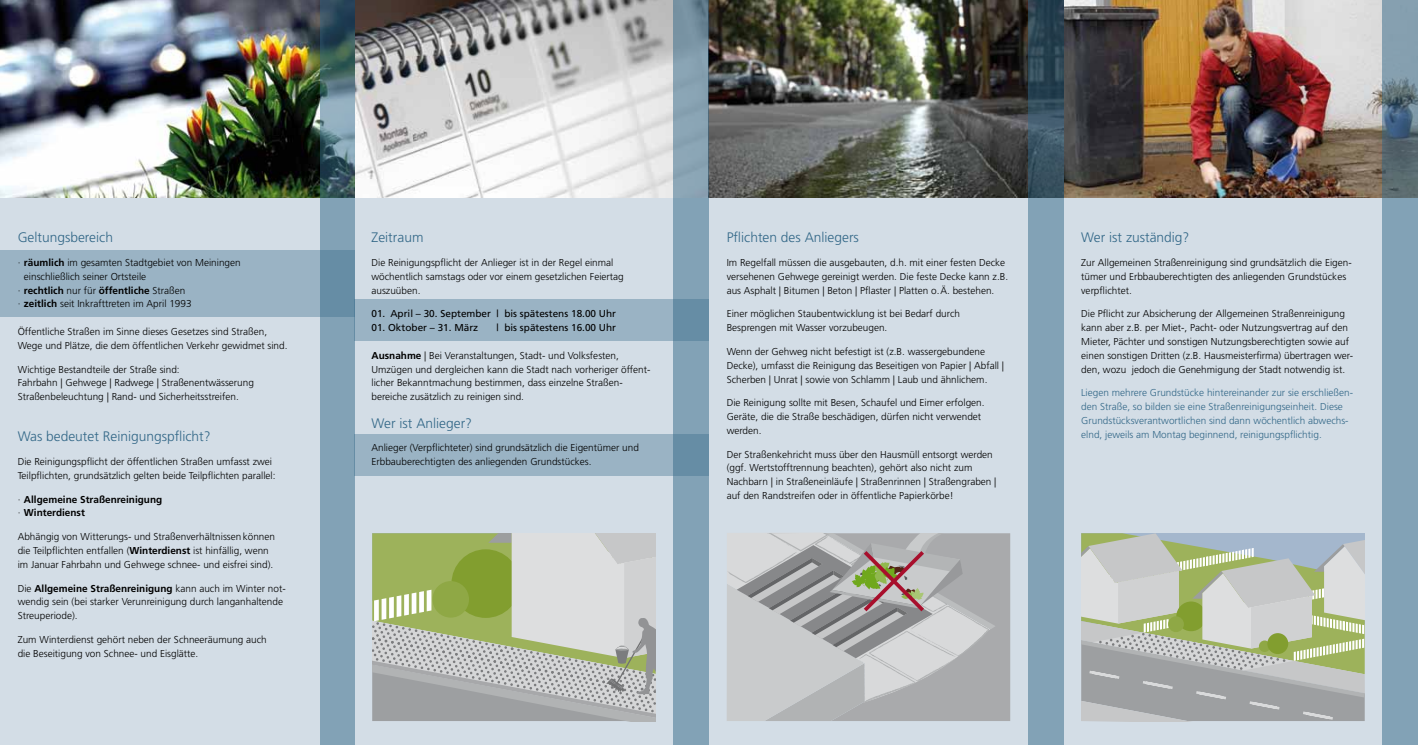
<style>
.page{position:relative;width:1418px;height:745px;background:#fff}
.page>*{position:absolute;margin:0;border:0;box-sizing:border-box;transform-origin:0 0}
.t1{font:300 13.75px "Frutiger";color:#326787}
.t2{font:300 10px/13.8px "Frutiger";color:#000}
.t3{font:300 10px/13.8px "Frutiger";color:#326787}
.t4{font:10px "Frutiger";color:#000}
.t5{font:700 10px/13.8px "Frutiger";color:#000}
.s1{font-weight:700}
.s2{font-weight:300}
</style>
<div class="page">
<div style="left:0;top:197px;width:1417px;height:547px;background:#d3dde6"></div>
<div style="left:0;top:250px;width:354px;height:66px;background:#9ab3c4"></div>
<div style="left:354px;top:434px;width:355px;height:41px;background:#9ab3c4"></div>
<div style="left:354px;top:299px;width:355px;height:41px;background:#9ab3c4"></div>
<img style="left:354px;top:0;width:1028px;height:197px">
<img style="left:0;top:0;width:320px;height:197px">
<svg style="left:1382px;top:0;width:35px;height:744px;background:#7b98ab"></svg>
<svg style="left:1028px;top:0;width:35px;height:744px;background:#6c8b9d"></svg>
<svg style="left:674px;top:0;width:35px;height:744px;background:#7e9db1"></svg>
<svg style="left:320px;top:0;width:34px;height:744px;background:#7191a3"></svg>
<svg style="left:372px;top:533px;width:284px;height:188px"></svg>
<svg style="left:727px;top:533px;width:284px;height:188px"></svg>
<svg style="left:1081px;top:533px;width:284px;height:188px"></svg>
<h1 class="t1" style="left:18px;top:230px;width:97px">Geltungsbereich</h1>
<p class="t2" style="left:18px;top:256px;width:224px">· <span class="s1">räumlich</span> im gesamten Stadtgebiet von Meiningen</p>
<p class="t2" style="left:24px;top:269px;width:124px">einschließlich seiner Ortsteile</p>
<p class="t5" style="left:18px;top:283px;width:169px"><span class="s2">·</span> rechtlich <span class="s2">nur für</span> öffentliche <span class="s2">Straßen</span></p>
<p class="t2" style="left:18px;top:297px;width:175px">· <span class="s1">zeitlich</span> seit Inkrafttreten im April 1993</p>
<p class="t2" style="left:18px;top:324px;width:271px">Öffentliche Straßen im Sinne dieses Gesetzes sind Straßen,<br>Wege und Plätze, die dem öffentlichen Verkehr gewidmet sind.</p>
<p class="t2" style="left:18px;top:362px;width:238px">Wichtige Bestandteile der Straße sind:<br>Fahrbahn | Gehwege | Radwege | Straßenentwässerung<br>Straßenbeleuchtung | Rand- und Sicherheitsstreifen.</p>
<h1 class="t1" style="left:18px;top:428px;width:194px">Was bedeutet Reinigungspflicht?</h1>
<p class="t2" style="left:18px;top:454px;width:259px">Die Reinigungspflicht der öffentlichen Straßen umfasst zwei<br>Teilpflichten, grundsätzlich gelten beide Teilpflichten parallel:</p>
<p class="t5" style="left:18px;top:492px;width:146px"><span class="s2">·</span> Allgemeine Straßenreinigung <span class="s2">·</span> Winterdienst</p>
<p class="t2" style="left:18px;top:529px;width:259px">Abhängig von Witterungs- und Straßenverhältnissenkönnen die Teilpflichten entfallen (<span class="s1">Winterdienst</span> ist hinfällig, wenn im Januar Fahrbahn und Gehwege schnee- und eisfrei sind).</p>
<p class="t2" style="left:18px;top:581px;width:269px">Die <span class="s1">Allgemeine Straßenreinigung</span> kann auch im Winter not&shy;wendig sein (bei starker Verunreinigung durch langanhaltende<br>Streuperiode).</p>
<p class="t2" style="left:18px;top:632px;width:250px">Zum Winterdienst gehört neben der Schneeräumung auch die Beseitigung von Schnee- und Eisglätte.</p>
<h1 class="t1" style="left:371px;top:230px;width:53px">Zeitraum</h1>
<p class="t2" style="left:371px;top:256px;width:254px">Die Reinigungspflicht der Anlieger ist in der Regel einmal wöchentlich samstags oder vor einem gesetzlichen Feiertag auszuüben.</p>
<p class="t4" style="left:371px;top:308px;width:246px">01. April – 30. September | bis spätestens 18.00 Uhr</p>
<p class="t4" style="left:371px;top:322px;width:108px">01. Oktober – 31. März</p>
<p class="t4" style="left:496px;top:322px;width:121px">| bis spätestens 16.00 Uhr</p>
<p class="t2" style="left:371px;top:348px;width:280px"><span class="s1">Ausnahme</span> | Bei Veranstaltungen, Stadt- und Volksfesten, Umzügen und dergleichen kann die Stadt nach vorheriger öffent&shy;licher Bekanntmachung bestimmen, dass einzelne Straßen&shy;bereiche zusätzlich zu reinigen sind.</p>
<h1 class="t1" style="left:371px;top:415px;width:102px">Wer ist Anlieger?</h1>
<p class="t2" style="left:371px;top:441px;width:269px">Anlieger (Verpflichteter) sind grundsätzlich die Eigentümer und<br>Erbbauberechtigten des anliegenden Grundstückes.</p>
<h1 class="t1" style="left:726px;top:230px;width:134px">Pflichten des Anliegers</h1>
<p class="t2" style="left:726px;top:256px;width:283px">Im Regelfall müssen die ausgebauten, d.h. mit einer festen Decke versehenen Gehwege gereinigt werden. Die feste Decke kann z.B. aus Asphalt | Bitumen | Beton | Pflaster | Platten o.Ä. bestehen.</p>
<p class="t2" style="left:726px;top:307px;width:235px">Einer möglichen Staubentwicklung ist bei Bedarf durch<br>Besprengen mit Wasser vorzubeugen.</p>
<p class="t2" style="left:726px;top:344px;width:279px">Wenn der Gehweg nicht befestigt ist (z.B. wassergebundene<br>Decke), umfasst die Reinigung das Beseitigen von Papier | Abfall |<br>Scherben | Unrat | sowie von Schlamm | Laub und ähnlichem.</p>
<p class="t2" style="left:726px;top:396px;width:259px">Die Reinigung sollte mit Besen, Schaufel und Eimer erfolgen.<br>Geräte, die die Straße beschädigen, dürfen nicht verwendet werden.</p>
<p class="t2" style="left:726px;top:447px;width:271px">Der Straßenkehricht muss über den Hausmüll entsorgt werden (ggf. Wertstofftrennung beachten), gehört also nicht zum Nachbarn | in Straßeneinläufe | Straßenrinnen | Straßengraben | auf den Randstreifen oder in öffentliche Papierkörbe!</p>
<h1 class="t1" style="left:1081px;top:230px;width:110px">Wer ist zuständig?</h1>
<p class="t2" style="left:1081px;top:256px;width:272px">Zur Allgemeinen Straßenreinigung sind grundsätzlich die Eigen&shy;tümer und Erbbauberechtigten des anliegenden Grundstückes verpflichtet.</p>
<p class="t2" style="left:1081px;top:307px;width:273px">Die Pflicht zur Absicherung der Allgemeinen Straßenreinigung kann aber z.B. per Miet-, Pacht- oder Nutzungsvertrag auf den Mieter, Pächter und sonstigen Nutzungsberechtigten sowie auf einen sonstigen Dritten (z.B. Hausmeisterfirma) übertragen wer&shy;den, wozu jedoch die Genehmigung der Stadt notwendig ist.</p>
<p class="t3" style="left:1081px;top:386px;width:273px">Liegen mehrere Grundstücke hintereinander zur sie erschließen&shy;den Straße, so bilden sie eine Straßenreinigungseinheit. Diese Grundstücksverantwortlichen sind dann wöchentlich abwechs&shy;elnd, jeweils am Montag beginnend, reinigungspflichtig.</p>
</div>
